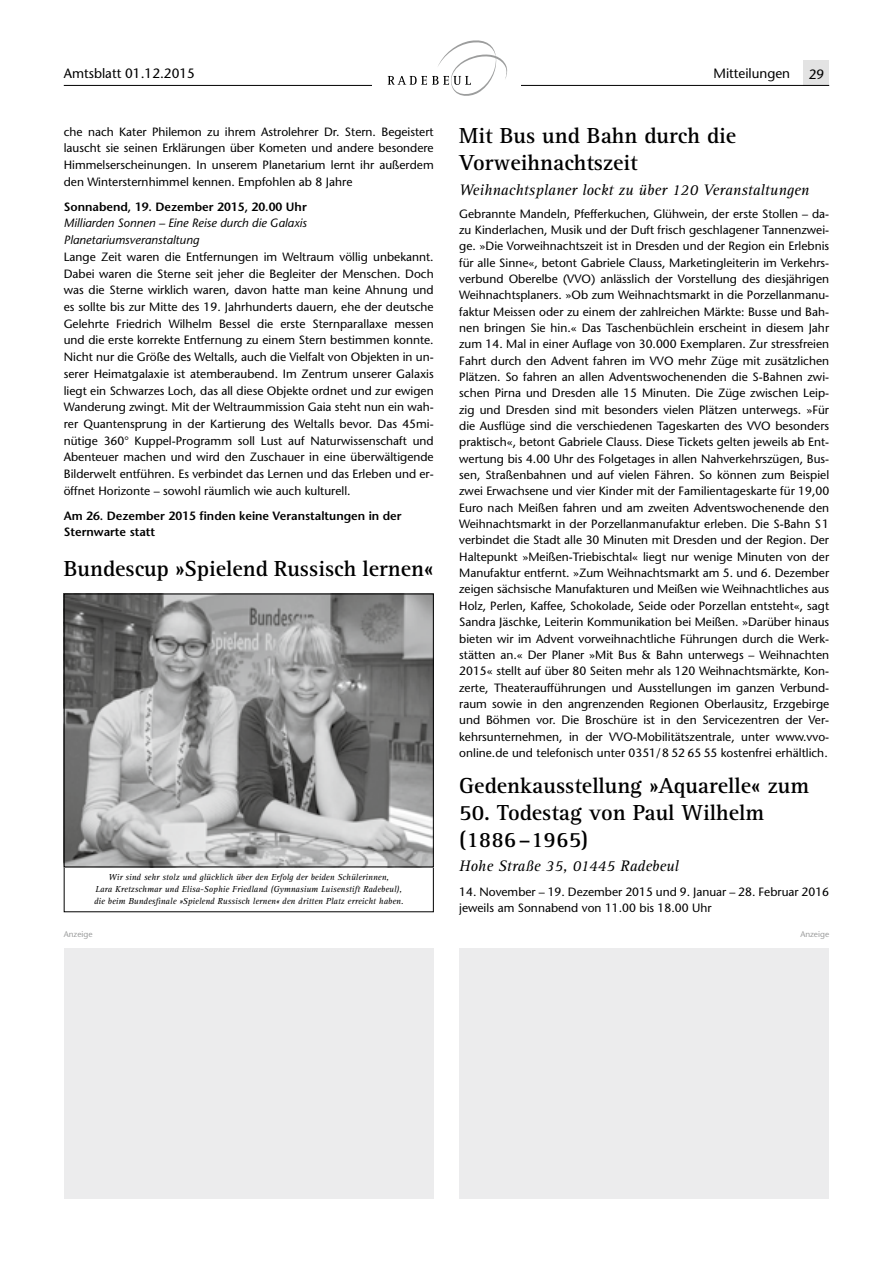
<style>
.page{position:relative;width:893px;height:1263px;background:#fff}
.page>*{position:absolute;margin:0;border:0;box-sizing:border-box;transform-origin:0 0}
.t1{font:700 22.5px/27px "Rotis Serif";color:#000}
.t2{font:italic 15.75px "Rotis Serif";color:#000}
.t3{font:13.5px "Stone Sans";color:#000}
.t4{font:12px/16.4px "Stone Sans";color:#000;text-align:justify}
.t5{font:600 12px/16.6px "Stone Sans";color:#000}
.t6{font:italic 12px/16.6px "Stone Sans";color:#000}
.t7{font:italic 9px/12px "Rotis Serif";color:#000;text-align:center}
.t8{font:8.25px "Stone Sans";color:#9c9d9d}
</style>
<div class="page">
<div style="left:804px;top:60px;width:25px;height:26px;background:#e3e3e3"></div>
<hr style="left:64px;top:85px;width:765px;height:1px;background:#000">
<div style="left:372px;top:36px;width:149px;height:64px;background:#fff"></div>
<svg style="left:388px;top:40px;width:119px;height:56px"></svg>
<div style="left:459px;top:948px;width:370px;height:251px;background:#ececed"></div>
<div style="left:64px;top:948px;width:370px;height:251px;background:#ececed"></div>
<img style="left:66px;top:596px;width:366px;height:269px">
<div style="left:64px;top:594px;width:370px;height:273px;border:1px solid #000"></div>
<p class="t3" style="left:64px;top:65px;width:133px">Amtsblatt 01.12.2015</p>
<p class="t3" style="left:713px;top:65px;width:78px">Mitteilungen</p>
<p class="t3" style="left:809px;top:66px;width:17px">29</p>
<p class="t4" style="left:64px;top:123px;width:371px">che nach Kater Philemon zu ihrem Astrolehrer Dr. Stern. Begeistert lauscht sie seinen Erklärungen über Kometen und andere besondere Himmelserscheinungen. In unserem Planetarium lernt ihr außerdem den Wintersternhimmel kennen. Empfohlen ab 8 Jahre</p>
<p class="t5" style="left:64px;top:198px;width:245px">Sonnabend, 19. Dezember 2015, 20.00 Uhr</p>
<p class="t6" style="left:64px;top:215px;width:245px">Milliarden Sonnen – Eine Reise durch die Galaxis<br>Planetariumsveranstaltung</p>
<p class="t4" style="left:64px;top:248px;width:371px">Lange Zeit waren die Entfernungen im Weltraum völlig unbekannt.<br>Dabei waren die Sterne seit jeher die Begleiter der Menschen. Doch was die Sterne wirklich waren, davon hatte man keine Ahnung und es sollte bis zur Mitte des 19. Jahrhunderts dauern, ehe der deutsche Gelehrte Friedrich Wilhelm Bessel die erste Sternparallaxe messen und die erste korrekte Entfernung zu einem Stern bestimmen konnte.<br>Nicht nur die Größe des Weltalls, auch die Vielfalt von Objekten in un&shy;serer Heimatgalaxie ist atemberaubend. Im Zentrum unserer Galaxis liegt ein Schwarzes Loch, das all diese Objekte ordnet und zur ewigen Wanderung zwingt. Mit der Weltraummission Gaia steht nun ein wah&shy;rer Quantensprung in der Kartierung des Weltalls bevor. Das 45mi&shy;nütige 360° Kuppel-Programm soll Lust auf Naturwissenschaft und Abenteuer machen und wird den Zuschauer in eine überwältigende Bilderwelt entführen. Es verbindet das Lernen und das Erleben und er&shy;öffnet Horizonte – sowohl räumlich wie auch kulturell.</p>
<p class="t5" style="left:64px;top:507px;width:339px">Am 26. Dezember 2015 finden keine Veranstaltungen in der<br>Sternwarte statt</p>
<h1 class="t1" style="left:64px;top:556px;width:371px">Bundescup »Spielend Russisch lernen«</h1>
<p class="t7" style="left:94px;top:871px;width:311px">Wir sind sehr stolz und glücklich über den Erfolg der beiden Schülerinnen,<br>Lara Kretzschmar und Elisa-Sophie Friedland (Gymnasium Luisenstift Radebeul), die beim Bundesfinale »Spielend Russisch lernen« den dritten Platz erreicht haben.</p>
<p class="t8" style="left:64px;top:930px;width:30px">Anzeige</p>
<h1 class="t1" style="left:459px;top:122px;width:278px">Mit Bus und Bahn durch die<br>Vorweihnachtszeit</h1>
<h2 class="t2" style="left:459px;top:181px;width:352px">Weihnachtsplaner lockt zu über 120 Veranstaltungen</h2>
<p class="t4" style="left:459px;top:205px;width:371px">Gebrannte Mandeln, Pfefferkuchen, Glühwein, der erste Stollen – da&shy;zu Kinderlachen, Musik und der Duft frisch geschlagener Tannenzwei&shy;ge. »Die Vorweihnachtszeit ist in Dresden und der Region ein Erlebnis für alle Sinne«, betont Gabriele Clauss, Marketingleiterin im Verkehrs&shy;verbund Oberelbe (VVO) anlässlich der Vorstellung des diesjährigen Weihnachtsplaners. »Ob zum Weihnachtsmarkt in die Porzellanmanu&shy;faktur Meissen oder zu einem der zahlreichen Märkte: Busse und Bah&shy;nen bringen Sie hin.« Das Taschenbüchlein erscheint in diesem Jahr zum 14. Mal in einer Auflage von 30.000 Exemplaren. Zur stressfreien Fahrt durch den Advent fahren im VVO mehr Züge mit zusätzlichen Plätzen. So fahren an allen Adventswochenenden die S-Bahnen zwi&shy;schen Pirna und Dresden alle 15 Minuten. Die Züge zwischen Leip&shy;zig und Dresden sind mit besonders vielen Plätzen unterwegs. »Für die Ausflüge sind die verschiedenen Tageskarten des VVO besonders praktisch«, betont Gabriele Clauss. Diese Tickets gelten jeweils ab Ent&shy;wertung bis 4.00 Uhr des Folgetages in allen Nahverkehrszügen, Bus&shy;sen, Straßenbahnen und auf vielen Fähren. So können zum Beispiel zwei Erwachsene und vier Kinder mit der Familientageskarte für 19,00<br>Euro nach Meißen fahren und am zweiten Adventswochenende den Weihnachtsmarkt in der Porzellanmanufaktur erleben. Die S-Bahn S1 verbindet die Stadt alle 30 Minuten mit Dresden und der Region. Der Haltepunkt »Meißen-Triebischtal« liegt nur wenige Minuten von der Manufaktur entfernt. »Zum Weihnachtsmarkt am 5. und 6. Dezember zeigen sächsische Manufakturen und Meißen wie Weihnachtliches aus Holz, Perlen, Kaffee, Schokolade, Seide oder Porzellan entsteht«, sagt Sandra Jäschke, Leiterin Kommunikation bei Meißen. »Darüber hinaus bieten wir im Advent vorweihnachtliche Führungen durch die Werk&shy;stätten an.« Der Planer »Mit Bus &amp; Bahn unterwegs – Weihnachten 2015« stellt auf über 80 Seiten mehr als 120 Weihnachtsmärkte, Kon&shy;zerte, Theateraufführungen und Ausstellungen im ganzen Verbund&shy;raum sowie in den angrenzenden Regionen Oberlausitz, Erzgebirge und Böhmen vor. Die Broschüre ist in den Servicezentren der Ver&shy;kehrsunternehmen, in der VVO-Mobilitätszentrale, unter www.vvo&shy;online.de und telefonisch unter 0351/8 52 65 55 kostenfrei erhältlich.</p>
<h1 class="t1" style="left:459px;top:772px;width:351px">Gedenkausstellung »Aquarelle« zum</h1>
<h1 class="t1" style="left:459px;top:799px;width:306px">50. Todestag von Paul Wilhelm (1886–1965)</h1>
<h2 class="t2" style="left:459px;top:857px;width:221px">Hohe Straße 35, 01445 Radebeul</h2>
<p class="t4" style="left:459px;top:884px;width:371px">14. November – 19. Dezember 2015 und 9. Januar – 28. Februar 2016 jeweils am Sonnabend von 11.00 bis 18.00 Uhr</p>
<p class="t8" style="left:800px;top:930px;width:30px">Anzeige</p>
</div>
